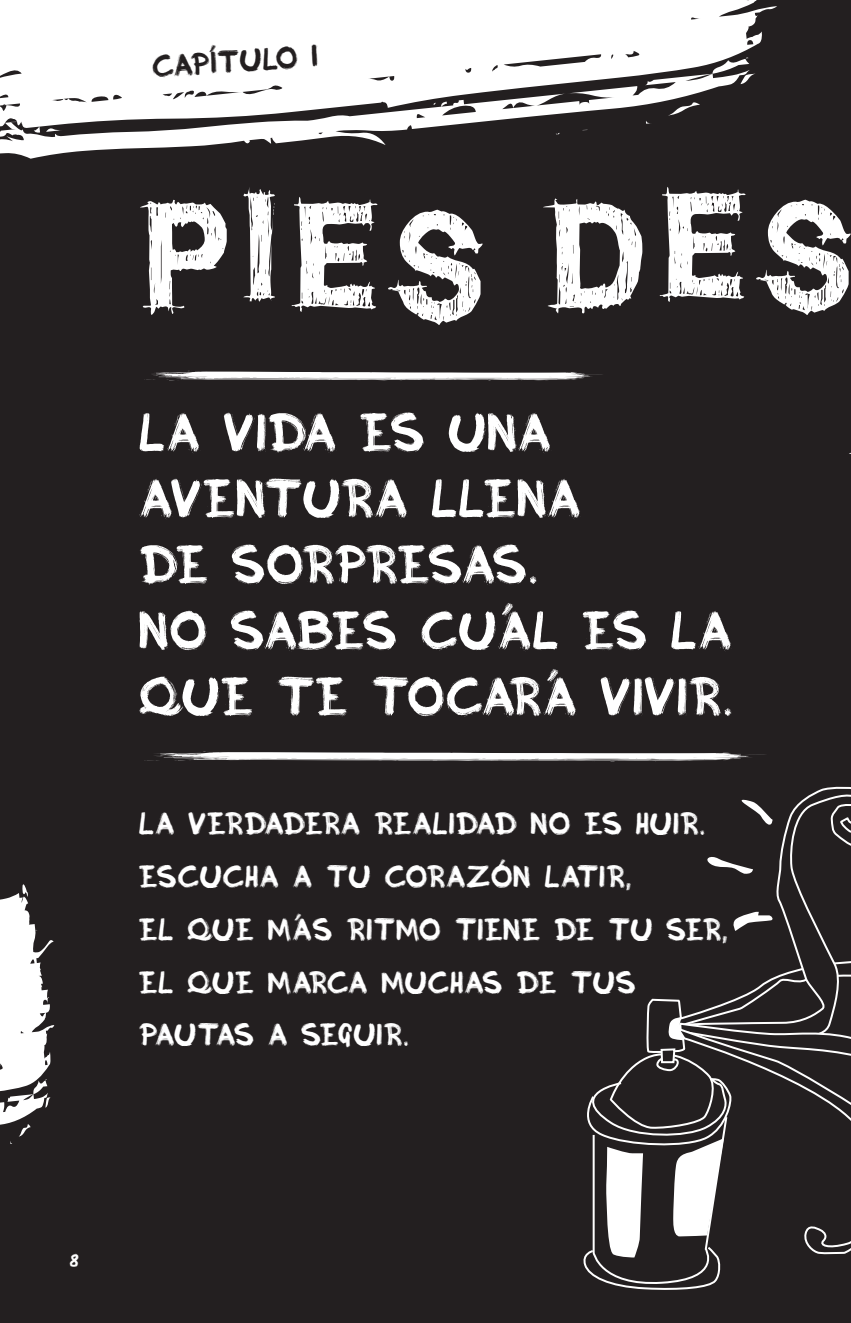
<style>
.page{position:relative;width:851px;height:1323px;background:#fff}
.page>*{position:absolute;margin:0;border:0;box-sizing:border-box;transform-origin:0 0}
.t1{font:144px "WCROUGHTRAD Bta";letter-spacing:.06em;color:#fff}
.t2{font:52.8px/66px "Inky";letter-spacing:-.005em;color:#fff}
.t3{font:30.8px/52.8px "Inky";letter-spacing:.015em;color:#fff}
.t4{font:30.8px "Inky";color:#231f20}
.t5{font:18px "Inky";color:#fff}
</style>
<div class="page">
<div style="left:0;top:0;width:850px;height:1322px;background:#231f20"></div>
<svg style="left:144px;top:371px;width:458px;height:9px"></svg>
<svg style="left:144px;top:751px;width:621px;height:10px"></svg>
<svg style="left:0;top:0;width:777px;height:159px;fill:#fff"></svg>
<svg style="left:0;top:884px;width:54px;height:260px"></svg>
<svg style="left:583px;top:786px;width:267px;height:504px"></svg>
<p class="t4" style="left:152px;top:55px;width:168px;rotate:-4deg">CAPÍTULO 1</p>
<h1 class="t1" style="left:139px;top:204px;width:717px">PIES DES</h1>
<h2 class="t2" style="left:139px;top:406px;width:596px">LA VIDA ES UNA<br>AVENTURA LLENA<br>DE SORPRESAS.<br>NO SABES CUÁL ES LA<br>QUE TE TOCARÁ VIVIR.</h2>
<p class="t3" style="left:139px;top:801px;width:590px">LA VERDADERA REALIDAD NO ES HUIR.<br>ESCUCHA A TU CORAZÓN LATIR,<br>EL QUE MÁS RITMO TIENE DE TU SER,<br>EL QUE MARCA MUCHAS DE TUS<br>PAUTAS A SEGUIR.</p>
<p class="t5" style="left:70px;top:1253px;width:11px">8</p>
</div>
